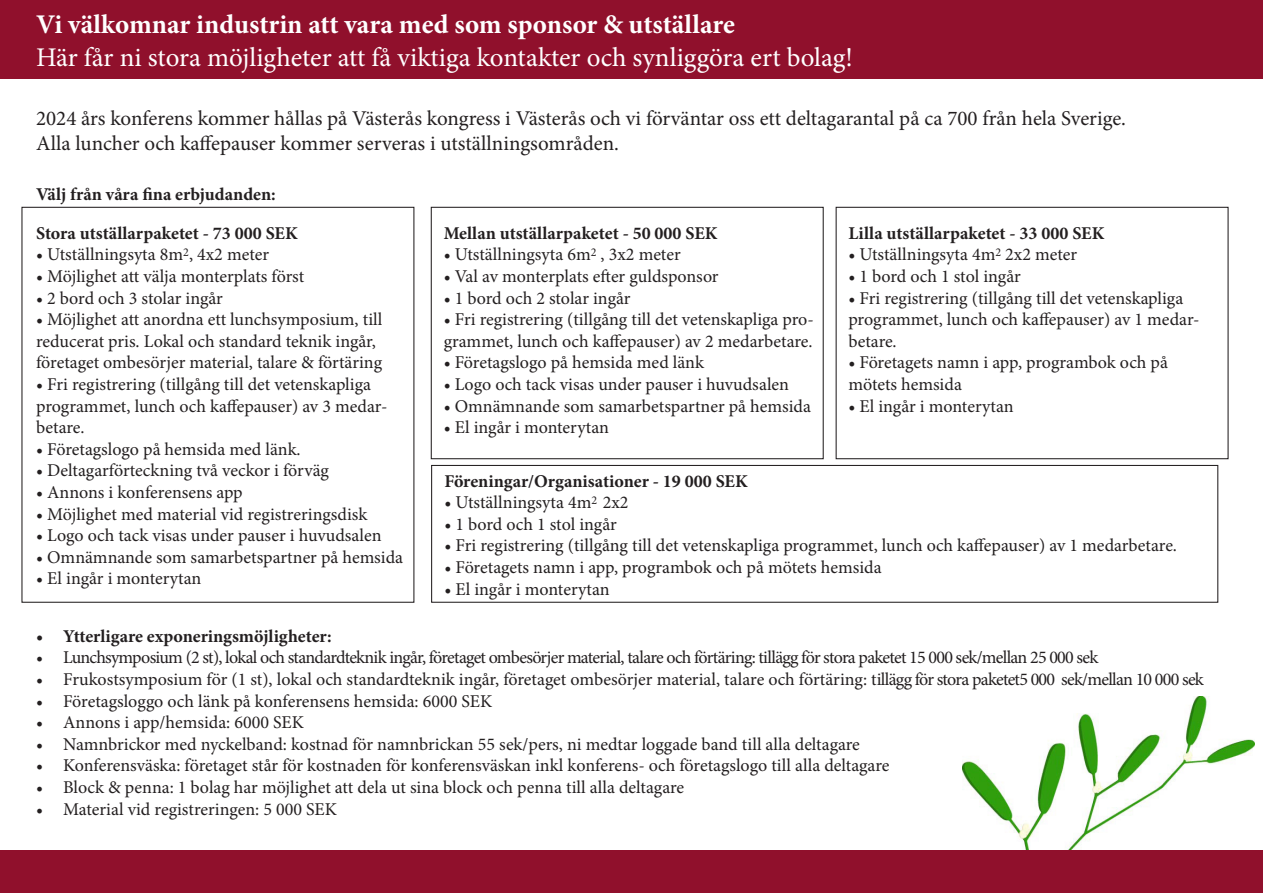
<style>
.page{position:relative;width:1263px;height:893px;background:#fff}
.page>*{position:absolute;margin:0;border:0;box-sizing:border-box;transform-origin:0 0}
.t1{font:27px "Minion Pro";color:#fff}
.t2{font:700 27px "Minion Pro";color:#fff}
.t3{font:21px "Minion Pro";color:#231f20}
.t4{font:18px/21.6px "Minion Pro";letter-spacing:-.005em;color:#231f20}
.t5{font:700 18px "Minion Pro";color:#231f20}
.t6{font:18px "Minion Pro";letter-spacing:-.04em;color:#231f20}
</style>
<div class="page">
<div style="left:21px;top:207px;width:393px;height:396px;border:1px solid #231f20"></div>
<div style="left:0;top:0;width:1263px;height:79px;background:#90102c"></div>
<img style="left:962px;top:696px;width:293px;height:154px">
<div style="left:0;top:850px;width:1263px;height:43px;background:#90102c"></div>
<div style="left:431px;top:207px;width:393px;height:252px;border:1px solid #231f20"></div>
<div style="left:836px;top:207px;width:392px;height:252px;border:1px solid #231f20"></div>
<div style="left:431px;top:465px;width:787px;height:138px;border:1px solid #231f20"></div>
<p class="t2" style="left:36px;top:6px;width:700px">Vi välkomnar industrin att vara med som sponsor &amp; utställare</p>
<p class="t1" style="left:36px;top:39px;width:818px">Här får ni stora möjligheter att få viktiga kontakter och synliggöra ert bolag!</p>
<p class="t3" style="left:36px;top:104px;width:1091px">2024 års konferens kommer hållas på Västerås kongress i Västerås och vi förväntar oss ett deltagarantal på ca 700 från hela Sverige.</p>
<p class="t3" style="left:36px;top:129px;width:584px">Alla luncher och kaffepauser kommer serveras i utställningsområden.</p>
<p class="t5" style="left:36px;top:182px;width:241px">Välj från våra fina erbjudanden:</p>
<p class="t5" style="left:36px;top:220px;width:263px">Stora utställarpaketet - 73 000 SEK</p>
<p class="t4" style="left:36px;top:244px;width:234px">• Utställningsyta 8m<sup>2</sup>, 4x2 meter</p>
<p class="t4" style="left:36px;top:266px;width:270px">• Möjlighet att välja monterplats först</p>
<p class="t4" style="left:36px;top:287px;width:188px">• 2 bord och 3 stolar ingår</p>
<p class="t4" style="left:36px;top:309px;width:348px">• Möjlighet att anordna ett lunchsymposium, till reducerat pris. Lokal och standard teknik ingår, företaget ombesörjer material, talare &amp; förtäring</p>
<p class="t4" style="left:36px;top:374px;width:353px">• Fri registrering (tillgång till det vetenskapliga programmet, lunch och kaffepauser) av 3 medar&shy;betare.</p>
<p class="t4" style="left:36px;top:438px;width:266px">• Företagslogo på hemsida med länk.</p>
<p class="t4" style="left:36px;top:460px;width:294px">• Deltagarförteckning två veckor i förväg</p>
<p class="t4" style="left:36px;top:482px;width:208px">• Annons i konferensens app</p>
<p class="t4" style="left:36px;top:503px;width:333px">• Möjlighet med material vid registreringsdisk</p>
<p class="t4" style="left:36px;top:525px;width:347px">• Logo och tack visas under pauser i huvudsalen</p>
<p class="t4" style="left:36px;top:546px;width:368px">• Omnämnande som samarbetspartner på hemsida</p>
<p class="t4" style="left:36px;top:568px;width:167px">• El ingår i monterytan</p>
<p class="t5" style="left:444px;top:220px;width:275px">Mellan utställarpaketet - 50 000 SEK</p>
<p class="t4" style="left:444px;top:244px;width:239px">• Utställningsyta 6m<sup>2</sup> , 3x2 meter</p>
<p class="t4" style="left:444px;top:266px;width:276px">• Val av monterplats efter guldsponsor</p>
<p class="t4" style="left:444px;top:287px;width:188px">• 1 bord och 2 stolar ingår</p>
<p class="t4" style="left:444px;top:309px;width:372px">• Fri registrering (tillgång till det vetenskapliga pro&shy;grammet, lunch och kaffepauser) av 2 medarbetare.</p>
<p class="t4" style="left:444px;top:352px;width:262px">• Företagslogo på hemsida med länk</p>
<p class="t4" style="left:444px;top:374px;width:347px">• Logo och tack visas under pauser i huvudsalen</p>
<p class="t4" style="left:444px;top:395px;width:369px">• Omnämnande som samarbetspartner på hemsida</p>
<p class="t4" style="left:444px;top:417px;width:167px">• El ingår i monterytan</p>
<p class="t5" style="left:848px;top:220px;width:258px">Lilla utställarpaketet - 33 000 SEK</p>
<p class="t4" style="left:848px;top:244px;width:230px">• Utställningsyta 4m<sup>2</sup> 2x2 meter</p>
<p class="t4" style="left:848px;top:266px;width:174px">• 1 bord och 1 stol ingår</p>
<p class="t4" style="left:848px;top:287px;width:353px">• Fri registrering (tillgång till det vetenskapliga programmet, lunch och kaffepauser) av 1 medar&shy;betare.</p>
<p class="t4" style="left:848px;top:352px;width:321px">• Företagets namn i app, programbok och på</p>
<p class="t4" style="left:848px;top:374px;width:115px">mötets hemsida</p>
<p class="t4" style="left:848px;top:395px;width:167px">• El ingår i monterytan</p>
<p class="t5" style="left:444px;top:468px;width:305px">Föreningar/Organisationer - 19 000 SEK</p>
<p class="t4" style="left:444px;top:492px;width:186px">• Utställningsyta 4m<sup>2</sup> 2x2</p>
<p class="t4" style="left:444px;top:513px;width:174px">• 1 bord och 1 stol ingår</p>
<p class="t4" style="left:444px;top:535px;width:734px">• Fri registrering (tillgång till det vetenskapliga programmet, lunch och kaffepauser) av 1 medarbetare.</p>
<p class="t4" style="left:444px;top:556px;width:439px">• Företagets namn i app, programbok och på mötets hemsida</p>
<p class="t4" style="left:444px;top:578px;width:167px">• El ingår i monterytan</p>
<p class="t5" style="left:36px;top:623px;width:297px">• Ytterligare exponeringsmöjligheter:</p>
<p class="t6" style="left:36px;top:645px;width:1064px">• Lunchsymposium (2 st), lokal och standardteknik ingår, företaget ombesörjer material, talare och förtäring: tillägg för stora paketet 15 000 sek/mellan 25 000 sek</p>
<p class="t4" style="left:36px;top:668px;width:1169px">• Frukostsymposium för (1 st), lokal och standardteknik ingår, företaget ombesörjer material, talare och förtäring: tillägg för stora paketet5 000 sek/mellan 10 000 sek</p>
<p class="t4" style="left:36px;top:690px;width:457px">• Företagsloggo och länk på konferensens hemsida: 6000 SEK</p>
<p class="t4" style="left:36px;top:712px;width:269px">• Annons i app/hemsida: 6000 SEK</p>
<p class="t4" style="left:36px;top:733px;width:825px">• Namnbrickor med nyckelband: kostnad för namnbrickan 55 sek/pers, ni medtar loggade band till alla deltagare</p>
<p class="t4" style="left:36px;top:755px;width:855px">• Konferensväska: företaget står för kostnaden för konferensväskan inkl konferens- och företagslogo till alla deltagare</p>
<p class="t4" style="left:36px;top:776px;width:649px">• Block &amp; penna: 1 bolag har möjlighet att dela ut sina block och penna till alla deltagare</p>
<p class="t4" style="left:36px;top:798px;width:302px">• Material vid registreringen: 5 000 SEK</p>
</div>
